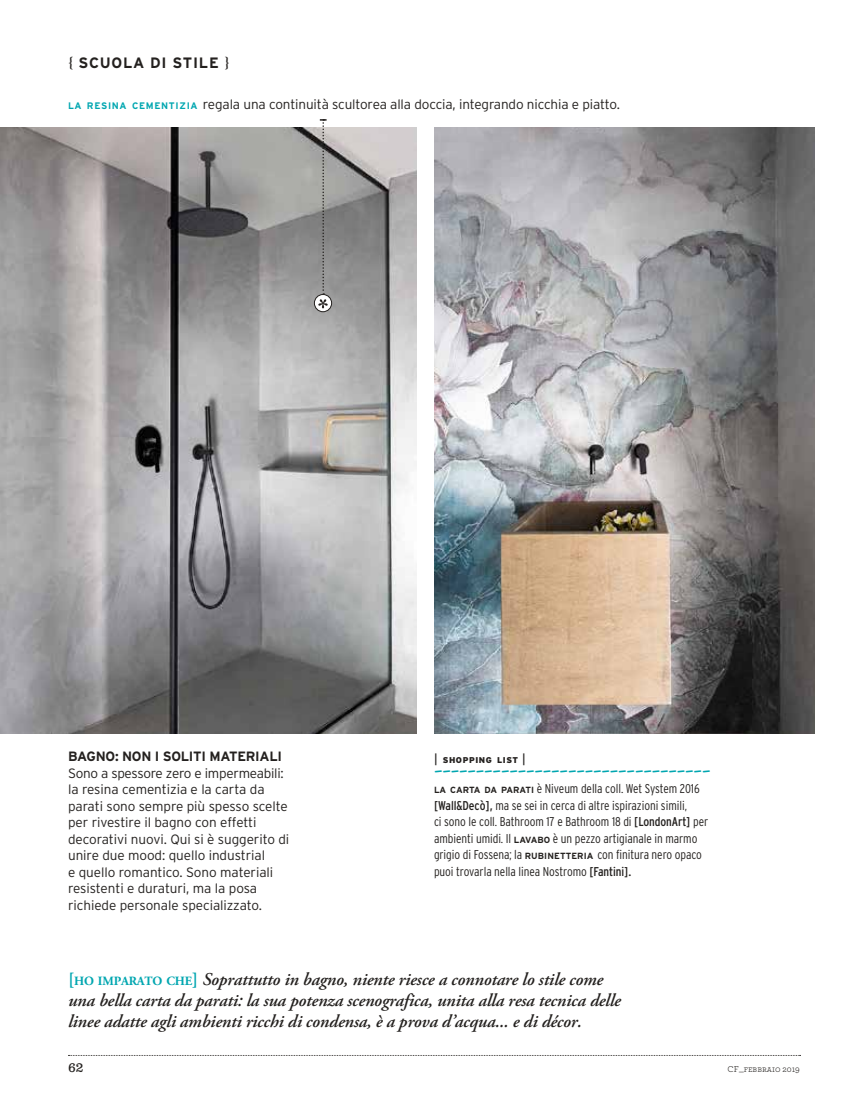
<style>
.page{position:relative;width:851px;height:1098px;background:#fff}
.page>*{position:absolute;margin:0;border:0;box-sizing:border-box;transform-origin:0 0}
.t1{font:27px "Adobe Garamond Pro";color:#00a6b0}
.t2{font:italic 600 18px/21px "Adobe Garamond Pro";letter-spacing:-.01em;color:#24211f}
.t3{font:700 15px "Interstate";letter-spacing:.05em;color:#24211f}
.t4{font:300 13.5px/16.5px "Interstate";letter-spacing:-.005em;color:#24211f}
.t5{font:700 13.5px "Interstate";letter-spacing:-.02em;color:#24211f}
.t6{font:300 13.5px "Clarendon No 1 URW";color:#24211f}
.t7{font:300 12.75px/16.5px "Interstate Condensed";letter-spacing:-.005em;color:#24211f}
.t8{font:9px "Archer";color:#24211f}
.t9{font:900 8.4px "Interstate";letter-spacing:.07em;color:#24211f}
.s1{font-family:"Adobe Garamond Pro"}
.s2{font-weight:700;font-size:9.45px;color:#00a6b0}
.s3{font-weight:400;font-size:12px}
.s4{font-family:"Interstate";font-weight:700;font-size:8.85px}
.s5{font-weight:400}
.s6{font-weight:700;font-style:normal;color:#00a6b0}
.s7{font-weight:700;font-style:normal;font-size:12.6px;color:#00a6b0}
</style>
<div class="page">
<img style="left:434px;top:128px;width:380px;height:605px">
<img style="left:0;top:128px;width:417px;height:605px">
<svg style="left:314px;top:294px;width:17px;height:17px"></svg>
<div style="left:314px;top:294px;width:18px;height:18px;border:1px solid #24211f;border-radius:50%"></div>
<svg style="left:318px;top:119px;width:10px;height:189px;background:#959593"></svg>
<p class="t3" style="left:68px;top:55px;width:163px"><span class="s1">{</span> SCUOLA DI STILE <span class="s1">}</span></p>
<p class="t4" style="left:68px;top:95px;width:553px"><span class="s2">LA RESINA CEMENTIZIA</span> regala una continuità scultorea alla doccia, integrando nicchia e piatto.</p>
<p class="t5" style="left:68px;top:748px;width:215px">BAGNO: NON I SOLITI MATERIALI</p>
<p class="t4" style="left:68px;top:764px;width:223px">Sono a spessore zero e impermeabili: la resina cementizia e la carta da parati sono sempre più spesso scelte per rivestire il bagno con effetti decorativi nuovi. Qui si è suggerito di unire due mood: quello industrial<br>e quello romantico. Sono materiali resistenti e duraturi, ma la posa richiede personale specializzato.</p>
<p class="t9" style="left:434px;top:755px;width:93px"><span class="s3">|</span> SHOPPING LIST <span class="s3">|</span></p>
<h1 class="t1" style="left:434px;top:751px;width:278px">---------------------------------</h1>
<p class="t7" style="left:434px;top:780px;width:275px"><span class="s4">LA CARTA DA PARATI</span> è Niveum della coll. Wet System 2016 <span class="s5">[Wall&amp;Decò],</span> ma se sei in cerca di altre ispirazioni simili,<br>ci sono le coll. Bathroom 17 e Bathroom 18 di <span class="s5">[LondonArt]</span> per ambienti umidi. Il <span class="s4">LAVABO</span> è un pezzo artigianale in marmo grigio di Fossena; la <span class="s4">RUBINETTERIA</span> con finitura nero opaco puoi trovarla nella linea Nostromo <span class="s5">[Fantini].</span></p>
<p class="t2" style="left:68px;top:968px;width:554px"><span class="s6">[</span><span class="s7">HO IMPARATO CHE</span><span class="s6">]</span> Soprattutto in bagno, niente riesce a connotare lo stile come una bella carta da parati: la sua potenza scenografica, unita alla resa tecnica delle linee adatte agli ambienti ricchi di condensa, è a prova d’acqua... e di décor.</p>
<p class="t6" style="left:68px;top:1059px;width:17px">62</p>
<p class="t8" style="left:727px;top:1062px;width:74px">CF_febbraio 2019</p>
</div>
